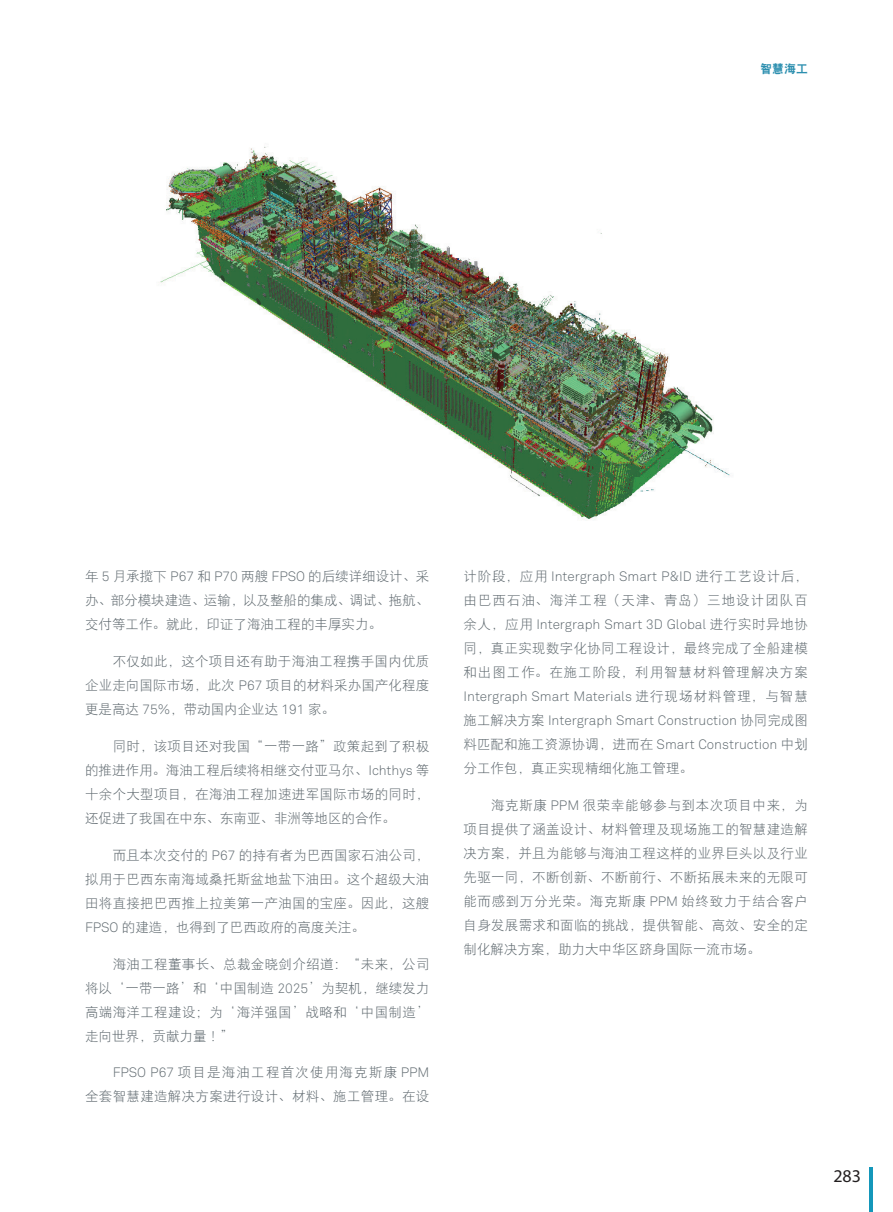
<style>
.page{position:relative;width:893px;height:1212px;background:#fff}
.page>*{position:absolute;margin:0;border:0;box-sizing:border-box;transform-origin:0 0}
.t1{font:18px "Myriad Pro";color:#231f20}
.正文{font:13.5px/24px "DFP Hei W3";letter-spacing:.02em;color:#5f696f;text-align:justify}
.t2{font:11.85px "DFP Hei W9";color:#2c8faf}
.s1{font-family:"Akkurat Light Pro"}
</style>
<div class="page">
<hr style="left:869px;top:1167px;width:4px;height:45px;background:#1497ba">
<img style="left:160px;top:146px;width:570px;height:373px">
<p class="t2" style="left:760px;top:63px;width:49px">智慧海工</p>
<p class="正文" style="left:85px;top:565px;width:346px">年 <span class="s1">5</span> 月承揽下 <span class="s1">P67</span> 和 <span class="s1">P70</span> 两艘 <span class="s1">FPSO</span> 的后续详细设计、采办、部分模块建造、运输，以及整船的集成、调试、拖航、交付等工作。就此，印证了海油工程的丰厚实力。</p>
<p class="正文" style="left:85px;top:649px;width:346px;text-indent:28px">不仅如此，这个项目还有助于海油工程携手国内优质企业走向国际市场，此次 <span class="s1">P67</span> 项目的材料采办国产化程度更是高达 <span class="s1">75%</span>，带动国内企业达 <span class="s1">191</span> 家。</p>
<p class="正文" style="left:85px;top:734px;width:346px;text-indent:28px">同时，该项目还对我国“一带一路”政策起到了积极的推进作用。海油工程后续将相继交付亚马尔、<span class="s1">Ichthys</span> 等十余个大型项目，在海油工程加速进军国际市场的同时，还促进了我国在中东、东南亚、非洲等地区的合作。</p>
<p class="正文" style="left:85px;top:843px;width:346px;text-indent:28px">而且本次交付的 <span class="s1">P67</span> 的持有者为巴西国家石油公司，拟用于巴西东南海域桑托斯盆地盐下油田。这个超级大油田将直接把巴西推上拉美第一产油国的宝座。因此，这艘<span class="s1">FPSO</span> 的建造，也得到了巴西政府的高度关注。</p>
<p class="正文" style="left:85px;top:952px;width:346px;text-indent:28px">海油工程董事长、总裁金晓剑介绍道：“未来，公司将以‘一带一路’和‘中国制造 <span class="s1">2025</span>’为契机，继续发力高端海洋工程建设；为‘海洋强国’战略和‘中国制造’走向世界，贡献力量！”</p>
<p class="正文" style="left:85px;top:1060px;width:346px;text-align:right"><span class="s1">FPSO P67</span> 项目是海油工程首次使用海克斯康 <span class="s1">PPM<br></span>全套智慧建造解决方案进行设计、材料、施工管理。在设</p>
<p class="正文" style="left:463px;top:565px;width:346px">计阶段，应用 <span class="s1">Intergraph Smart P&amp;ID</span> 进行工艺设计后，由巴西石油、海洋工程（天津、青岛）三地设计团队百余人，应用 <span class="s1">Intergraph Smart 3D Global</span> 进行实时异地协同，真正实现数字化协同工程设计，最终完成了全船建模和出图工作。在施工阶段，利用智慧材料管理解决方案<span class="s1">Intergraph Smart Materials</span> 进行现场材料管理，与智慧施工解决方案 <span class="s1">Intergraph Smart Construction</span> 协同完成图料匹配和施工资源协调，进而在 <span class="s1">Smart Construction</span> 中划分工作包，真正实现精细化施工管理。</p>
<p class="正文" style="left:463px;top:793px;width:346px;text-indent:28px">海克斯康 <span class="s1">PPM</span> 很荣幸能够参与到本次项目中来，为项目提供了涵盖设计、材料管理及现场施工的智慧建造解决方案，并且为能够与海油工程这样的业界巨头以及行业先驱一同，不断创新、不断前行、不断拓展未来的无限可能而感到万分光荣。海克斯康 <span class="s1">PPM</span> 始终致力于结合客户自身发展需求和面临的挑战，提供智能、高效、安全的定制化解决方案，助力大中华区跻身国际一流市场。</p>
<p class="t1" style="left:833px;top:1165px;width:29px">283</p>
</div>
